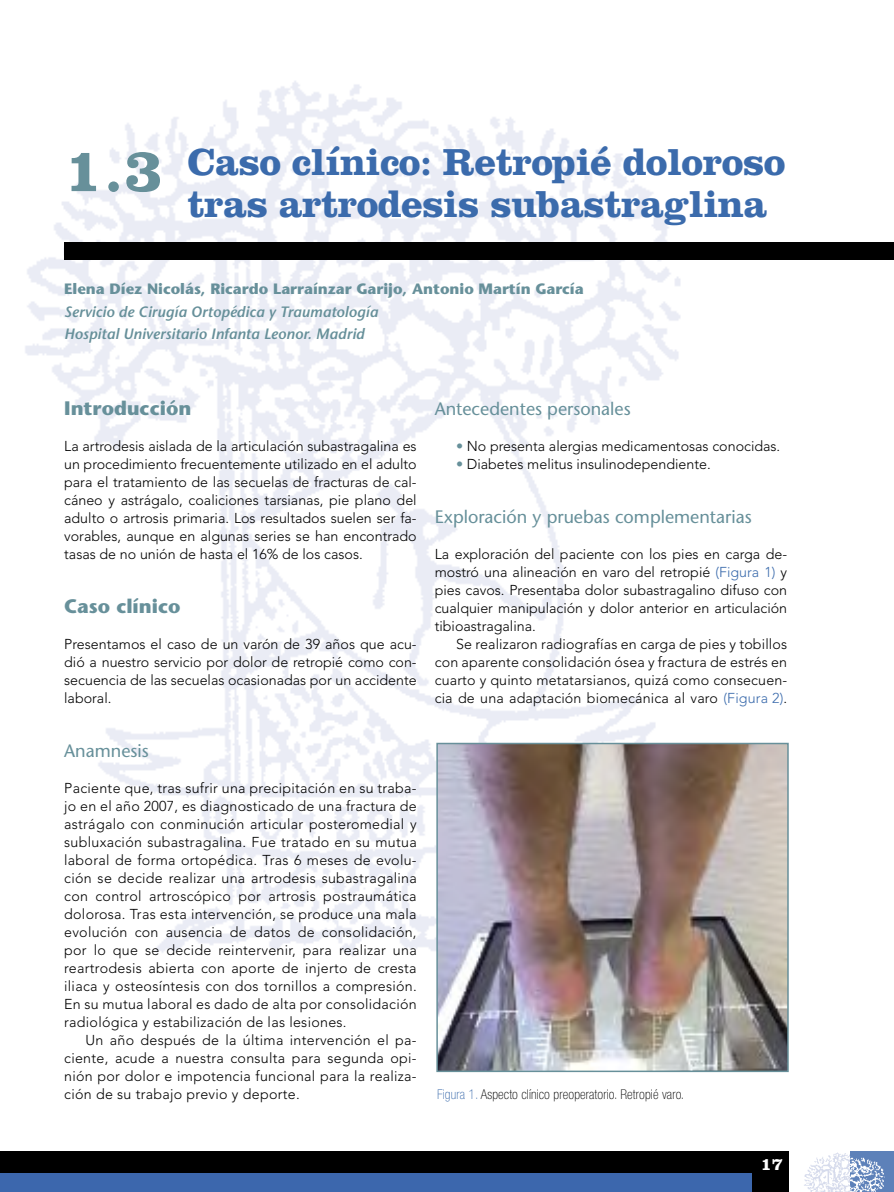
<style>
.page{position:relative;width:894px;height:1192px;background:#fff}
.page>*{position:absolute;margin:0;border:0;box-sizing:border-box;transform-origin:0 0}
.Titulo{font:700 63px "Clarendon LT Std";color:#67909a}
.Titulo-2{font:700 39px/42px "Clarendon LT Std";letter-spacing:-.015em;color:#3b6bac}
.Ladillo_1{font:700 19.5px "Stone Sans Std";color:#67909a}
.Ladillo_2{font:500 18px "Stone Sans Std";color:#67909a}
.t1{font:700 18px "Clarendon LT Std";color:#fff}
.Centro_de_trabajo{font:italic 600 15px/22.5px "Stone Sans Std";color:#67909a}
.Autor{font:700 15px "Stone Sans Std";color:#67909a}
._00_Txt_primer_parrafo{font:300 14.25px/18px "Avenir LT Std";color:#000;text-align:justify}
._00_Texto_General{font:300 14.25px/18px "Avenir LT Std";letter-spacing:.01em;color:#000;text-align:justify}
.Pie_de_foto{font:100 condensed 13.5px "Helvetica Neue LT Std";letter-spacing:.01em;color:#000}
.s1{color:#67909a}
.s2{color:#3b6bac}
</style>
<div class="page">
<img style="left:25px;top:81px;width:716px;height:876px">
<div style="left:0;top:1151px;width:894px;height:40px;background:#000"></div>
<div style="left:1px;top:1172px;width:751px;height:19px;background:#3c67ad"></div>
<div style="left:849px;top:1151px;width:45px;height:40px;background:#5d81b9"></div>
<img style="left:849px;top:1151px;width:36px;height:40px">
<svg style="left:789px;top:1151px;width:60px;height:40px;background:#f3f5f9"></svg>
<div style="left:64px;top:243px;width:830px;height:17px;background:#000"></div>
<img style="left:439px;top:745px;width:347px;height:324px">
<div style="left:436px;top:742px;width:353px;height:330px;border:2px solid #67909a"></div>
<p class="Titulo" style="left:64px;top:132px;width:100px">1.3</p>
<p class="Titulo-2" style="left:188px;top:141px;width:599px">Caso clínico: Retropié doloroso tras artrodesis subastraglina</p>
<p class="Autor" style="left:64px;top:280px;width:521px">Elena Díez Nicolás, Ricardo Larraínzar Garijo, Antonio Martín García</p>
<p class="Centro_de_trabajo" style="left:64px;top:300px;width:315px">Servicio de Cirugía Ortopédica y Traumatología<br>Hospital Universitario Infanta Leonor. Madrid</p>
<p class="Ladillo_1" style="left:64px;top:396px;width:129px">Introducción</p>
<p class="_00_Txt_primer_parrafo" style="left:64px;top:437px;width:354px">La artrodesis aislada de la articulación subastragalina es un procedimiento frecuentemente utilizado en el adulto para el tratamiento de las secuelas de fracturas de cal&shy;cáneo y astrágalo, coaliciones tarsianas, pie plano del adulto o artrosis primaria. Los resultados suelen ser fa&shy;vorables, aunque en algunas series se han encontrado tasas de no unión de hasta el 16% de los casos.</p>
<p class="Ladillo_1" style="left:64px;top:594px;width:118px">Caso clínico</p>
<p class="_00_Txt_primer_parrafo" style="left:64px;top:635px;width:354px">Presentamos el caso de un varón de 39 años que acu&shy;dió a nuestro servicio por dolor de retropié como con&shy;secuencia de las secuelas ocasionadas por un accidente laboral.</p>
<p class="Ladillo_2" style="left:64px;top:739px;width:86px">Anamnesis</p>
<p class="_00_Txt_primer_parrafo" style="left:64px;top:779px;width:354px">Paciente que, tras sufrir una precipitación en su traba&shy;jo en el año 2007, es diagnosticado de una fractura de astrágalo con conminución articular posteromedial y subluxación subastragalina. Fue tratado en su mutua laboral de forma ortopédica. Tras 6 meses de evolu&shy;ción se decide realizar una artrodesis subastragalina con control artroscópico por artrosis postraumática dolorosa. Tras esta intervención, se produce una mala evolución con ausencia de datos de consolidación, por lo que se decide reintervenir, para realizar una reartrodesis abierta con aporte de injerto de cresta iliaca y osteosíntesis con dos tornillos a compresión.<br>En su mutua laboral es dado de alta por consolidación radiológica y estabilización de las lesiones.</p>
<p class="_00_Texto_General" style="left:64px;top:1031px;width:354px;text-indent:21px">Un año después de la última intervención el pa&shy;ciente, acude a nuestra consulta para segunda opi&shy;nión por dolor e impotencia funcional para la realiza&shy;ción de su trabajo previo y deporte.</p>
<p class="Ladillo_2" style="left:435px;top:397px;width:197px">Antecedentes personales</p>
<p class="_00_Texto_General" style="left:456px;top:437px;width:326px"><span class="s1">•</span> No presenta alergias medicamentosas conocidas.</p>
<p class="_00_Texto_General" style="left:456px;top:455px;width:256px"><span class="s1">•</span> Diabetes melitus insulinodependiente.</p>
<p class="Ladillo_2" style="left:435px;top:505px;width:318px">Exploración y pruebas complementarias</p>
<p class="_00_Txt_primer_parrafo" style="left:435px;top:545px;width:354px">La exploración del paciente con los pies en carga de&shy;mostró una alineación en varo del retropié <span class="s2">(Figura 1)</span> y pies cavos. Presentaba dolor subastragalino difuso con cualquier manipulación y dolor anterior en articulación tibioastragalina.</p>
<p class="_00_Texto_General" style="left:435px;top:635px;width:354px;text-indent:21px">Se realizaron radiografías en carga de pies y tobillos con aparente consolidación ósea y fractura de estrés en cuarto y quinto metatarsianos, quizá como consecuen&shy;cia de una adaptación biomecánica al varo <span class="s2">(Figura 2)</span>.</p>
<p class="Pie_de_foto" style="left:437px;top:1086px;width:248px"><span class="s2">Figura 1.</span> Aspecto clínico preoperatorio. Retropié varo.</p>
<p class="t1" style="left:761px;top:1153px;width:23px">17</p>
</div>
